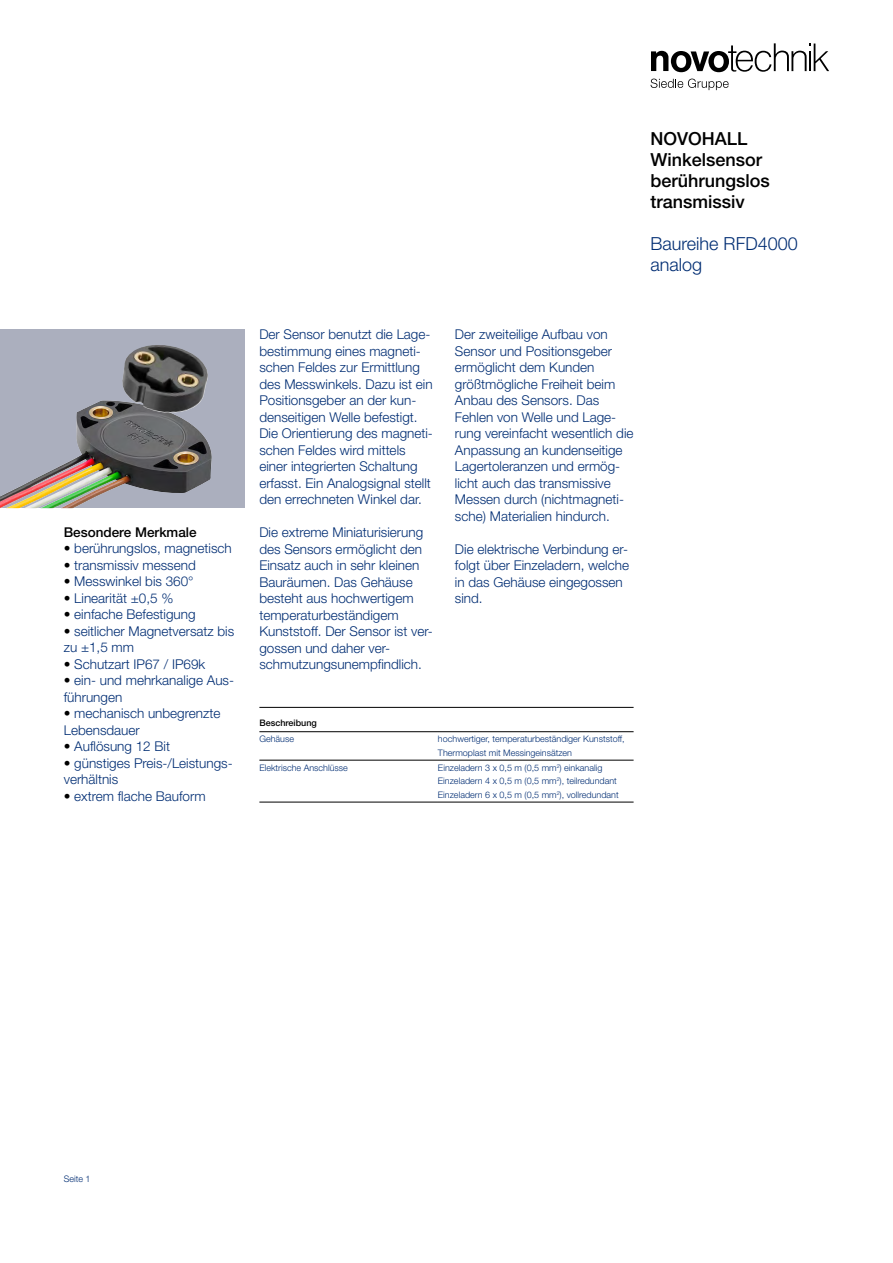
<style>
.page{position:relative;width:893px;height:1263px;background:#fff}
.page>*{position:absolute;margin:0;border:0;box-sizing:border-box;transform-origin:0 0}
.t1{font:500 18px/21px "Helvetica Neue LT Std";color:#000}
.t2{font:300 18px/21px "Helvetica Neue LT Std";color:#002d73}
.t3{font:300 13.5px/16.5px "Helvetica Neue LT Std";color:#002d73}
.t4{font:500 13.5px "Helvetica Neue LT Std";color:#000}
.t5{font:300 9px/13.5px "Helvetica Neue LT Std";color:#002d73}
.t6{font:500 9px "Helvetica Neue LT Std";color:#000}
.s1{color:#000}
</style>
<div class="page">
<svg style="left:651px;top:43px;width:178px;height:29px"></svg>
<svg style="left:651px;top:79px;width:78px;height:11px"></svg>
<div style="left:0;top:330px;width:244px;height:178px;background:#abafbe"></div>
<img style="left:0;top:400px;width:212px;height:108px">
<hr style="left:259px;top:731px;width:179px;height:1px;background:#000">
<hr style="left:259px;top:760px;width:179px;height:1px;background:#000">
<hr style="left:259px;top:802px;width:179px;height:1px;background:#000">
<hr style="left:438px;top:731px;width:196px;height:1px;background:#000">
<hr style="left:438px;top:760px;width:196px;height:1px;background:#000">
<hr style="left:438px;top:802px;width:196px;height:1px;background:#000">
<hr style="left:259px;top:707px;width:375px;height:1px;background:#000">
<img style="left:121px;top:345px;width:88px;height:69px">
<p class="t4" style="left:64px;top:524px;width:134px">Besondere Merkmale</p>
<p class="t3" style="left:64px;top:540px;width:170px"><span class="s1">•</span> berührungslos, magnetisch</p>
<p class="t3" style="left:64px;top:557px;width:133px"><span class="s1">•</span> transmissiv messend</p>
<p class="t3" style="left:64px;top:573px;width:131px"><span class="s1">•</span> Messwinkel bis 360°</p>
<p class="t3" style="left:64px;top:590px;width:111px"><span class="s1">•</span> Linearität ±0,5 %</p>
<p class="t3" style="left:64px;top:606px;width:133px"><span class="s1">•</span> einfache Befestigung</p>
<p class="t3" style="left:64px;top:623px;width:172px"><span class="s1">•</span> seitlicher Magnetversatz bis zu ±1,5 mm</p>
<p class="t3" style="left:64px;top:656px;width:143px"><span class="s1">•</span> Schutzart IP67 / IP69k</p>
<p class="t3" style="left:64px;top:672px;width:172px"><span class="s1">•</span> ein- und mehrkanalige Aus&shy;führungen</p>
<p class="t3" style="left:64px;top:705px;width:158px"><span class="s1">•</span> mechanisch unbegrenzte<br>Lebensdauer</p>
<p class="t3" style="left:64px;top:738px;width:108px"><span class="s1">•</span> Auflösung 12 Bit</p>
<p class="t3" style="left:64px;top:755px;width:170px"><span class="s1">•</span> günstiges Preis-/Leistungs&shy;verhältnis</p>
<p class="t3" style="left:64px;top:788px;width:143px"><span class="s1">•</span> extrem flache Bauform</p>
<h1 class="t1" style="left:651px;top:128px;width:121px">NOVOHALL<br>Winkelsensor berührungslos transmissiv</h1>
<h1 class="t2" style="left:651px;top:232px;width:149px">Baureihe RFD4000 analog</h1>
<p class="t3" style="left:259px;top:326px;width:175px">Der Sensor benutzt die Lage&shy;bestimmung eines magneti&shy;schen Feldes zur Ermittlung des Messwinkels. Dazu ist ein<br>Positionsgeber an der kun&shy;denseitigen Welle befestigt.<br>Die Orientierung des magneti&shy;schen Feldes wird mittels einer integrierten Schaltung erfasst. Ein Analogsignal stellt den errechneten Winkel dar.</p>
<p class="t3" style="left:259px;top:524px;width:175px">Die extreme Miniaturisierung des Sensors ermöglicht den<br>Einsatz auch in sehr kleinen<br>Bauräumen. Das Gehäuse besteht aus hochwertigem temperaturbeständigem<br>Kunststoff. Der Sensor ist ver&shy;gossen und daher ver&shy;schmutzungsunempfindlich.</p>
<p class="t3" style="left:455px;top:326px;width:180px">Der zweiteilige Aufbau von<br>Sensor und Positionsgeber ermöglicht dem Kunden größtmögliche Freiheit beim<br>Anbau des Sensors. Das<br>Fehlen von Welle und Lage&shy;rung vereinfacht wesentlich die<br>Anpassung an kundenseitige<br>Lagertoleranzen und ermög&shy;licht auch das transmissive<br>Messen durch (nichtmagneti&shy;sche) Materialien hindurch.</p>
<p class="t3" style="left:455px;top:540px;width:176px">Die elektrische Verbindung er&shy;folgt über Einzeladern, welche in das Gehäuse eingegossen sind.</p>
<p class="t6" style="left:259px;top:717px;width:59px">Beschreibung</p>
<p class="t5" style="left:259px;top:732px;width:36px">Gehäuse</p>
<p class="t5" style="left:438px;top:732px;width:188px">hochwertiger, temperaturbeständiger Kunststoff,<br>Thermoplast mit Messingeinsätzen</p>
<p class="t5" style="left:259px;top:761px;width:90px">Elektrische Anschlüsse</p>
<p class="t5" style="left:438px;top:761px;width:182px">Einzeladern 3 x 0,5 m (0,5 mm<sup>2</sup>) einkanalig<br>Einzeladern 4 x 0,5 m (0,5 mm<sup>2</sup>), teilredundant<br>Einzeladern 6 x 0,5 m (0,5 mm<sup>2</sup>), vollredundant</p>
<p class="t5" style="left:64px;top:1172px;width:28px">Seite 1</p>
</div>
